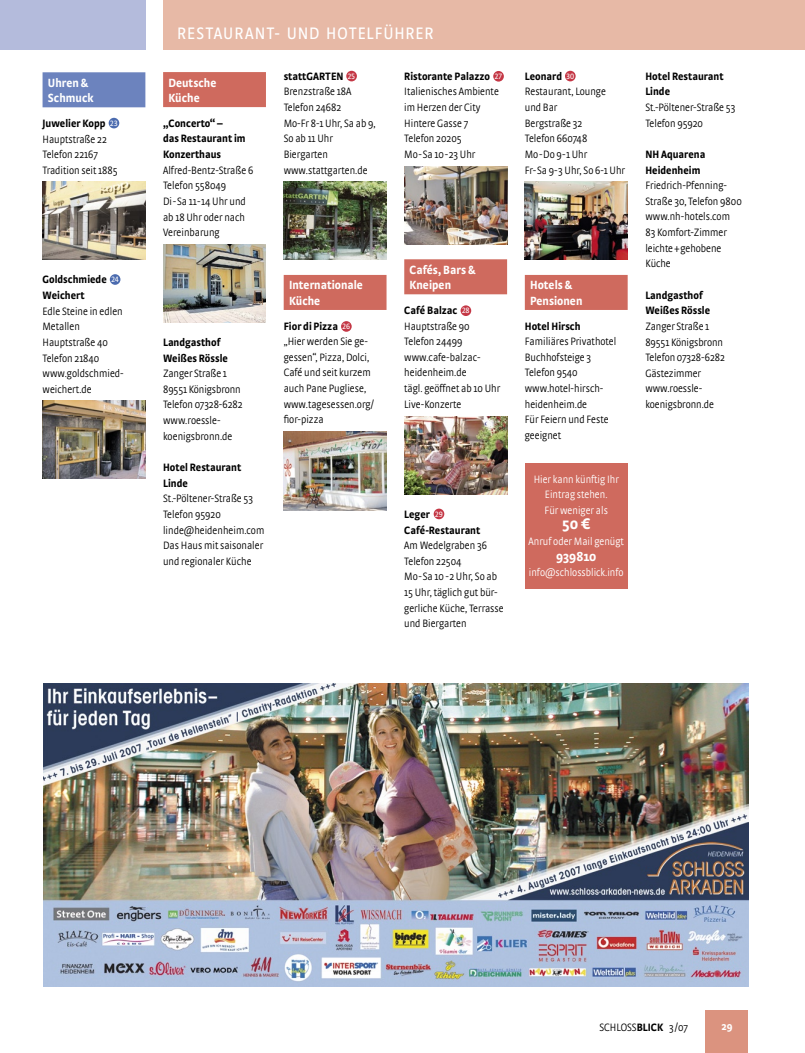
<style>
.page{position:relative;width:805px;height:1053px;background:#fff}
.page>*{position:absolute;margin:0;border:0;box-sizing:border-box;transform-origin:0 0}
.Seitentitel{font:17.5px "Strada Cond";letter-spacing:.05em;color:#fff}
.Listing_Text{font:700 16.25px "Strada Cond";color:#fff}
.Listing_Text-2{font:700 13.75px "Strada Cond";color:#fff}
.Rubrik_RF{font:700 12.5px/15.6px "Strada Cond";color:#fff}
.Rubrik_EF{font:700 12.5px/15.6px "Strada Cond";color:#fff}
.Listing_Text-3{font:300 11.25px/15.6px "Strada Cond";color:#000}
.Listing_Name{font:700 11.25px/15.6px "Strada Cond";color:#000}
.Listing_Name_nach_Block_oben{font:700 11.25px/15.6px "Strada Cond";color:#000}
.Listing_Text-4{font:300 11.25px/15.6px "Strada Cond";color:#fff;text-align:center}
.Listing_Text-5{font:700 11.25px/15.6px "Strada Cond";color:#000}
.Copytext{font:700 11.25px "Strada Cond";color:#fff}
.t1{font:8.12px "Strada Cond TF";letter-spacing:-.03em;color:#fff}
.s1{font-weight:700}
</style>
<div class="page">
<img style="left:44px;top:683px;width:704px;height:302px">
<div style="left:163px;top:0;width:641px;height:50px;background:#e7b9a6"></div>
<div style="left:0;top:0;width:145px;height:50px;background:#b4bbdc"></div>
<div style="left:43px;top:72px;width:102px;height:35px;background:#6c83be"></div>
<img style="left:43px;top:400px;width:102px;height:79px">
<div style="left:404px;top:259px;width:103px;height:35px;background:#cf6a5e"></div>
<div style="left:283px;top:275px;width:103px;height:35px;background:#cf6a5e"></div>
<div style="left:524px;top:275px;width:103px;height:35px;background:#cf6a5e"></div>
<div style="left:163px;top:72px;width:103px;height:35px;background:#cf6a5e"></div>
<img style="left:404px;top:166px;width:103px;height:78px">
<img style="left:163px;top:244px;width:103px;height:78px">
<img style="left:43px;top:182px;width:102px;height:78px">
<div style="left:110px;top:274px;width:10px;height:11px;background:#4b6baf;border-radius:50%"></div>
<div style="left:109px;top:118px;width:10px;height:10px;background:#4b6baf;border-radius:50%"></div>
<img style="left:524px;top:182px;width:103px;height:78px">
<div style="left:524px;top:463px;width:103px;height:125px;background:#cf6a5e"></div>
<div style="left:705px;top:1010px;width:43px;height:42px;background:#db937f"></div>
<img style="left:404px;top:416px;width:103px;height:78px">
<div style="left:433px;top:508px;width:11px;height:11px;background:#c43745;border-radius:50%"></div>
<div style="left:460px;top:305px;width:11px;height:11px;background:#c43745;border-radius:50%"></div>
<img style="left:283px;top:432px;width:103px;height:78px">
<div style="left:346px;top:71px;width:11px;height:10px;background:#c43745;border-radius:50%"></div>
<div style="left:565px;top:71px;width:10px;height:10px;background:#c43745;border-radius:50%"></div>
<div style="left:341px;top:321px;width:10px;height:11px;background:#c43745;border-radius:50%"></div>
<img style="left:283px;top:182px;width:103px;height:78px">
<div style="left:493px;top:71px;width:10px;height:11px;background:#c43745;border-radius:50%"></div>
<p class="Seitentitel" style="left:177px;top:23px;width:258px">RESTAURANT- UND HOTELFÜHRER</p>
<p class="Rubrik_EF" style="left:48px;top:74px;width:47px">Uhren &amp;<br>Schmuck</p>
<p class="Listing_Name_nach_Block_oben" style="left:43px;top:115px;width:64px">Juwelier Kopp</p>
<p class="Listing_Text-3" style="left:43px;top:131px;width:77px">Hauptstraße 22<br>Telefon 22167<br>Tradition seit 1885</p>
<p class="t1" style="left:110px;top:118px;width:9px">23</p>
<p class="Listing_Name_nach_Block_oben" style="left:43px;top:271px;width:66px">Goldschmiede<br>Weichert</p>
<p class="Listing_Text-3" style="left:43px;top:303px;width:83px">Edle Steine in edlen<br>Metallen<br>Hauptstraße 40<br>Telefon 21840 www.goldschmied&shy;weichert.de</p>
<p class="t1" style="left:111px;top:275px;width:9px">24</p>
<p class="Rubrik_RF" style="left:168px;top:74px;width:49px">Deutsche<br>Küche</p>
<p class="Listing_Name_nach_Block_oben" style="left:163px;top:115px;width:84px">„Concerto“ –<br>das Restaurant im<br>Konzerthaus</p>
<p class="Listing_Text-3" style="left:163px;top:162px;width:92px">Alfred-Bentz-Straße 6<br>Telefon 558049<br>Di-Sa 11-14 Uhr und ab 18 Uhr oder nach<br>Vereinbarung</p>
<p class="Listing_Name" style="left:163px;top:334px;width:66px">Landgasthof<br>Weißes Rössle</p>
<p class="Listing_Text-3" style="left:163px;top:365px;width:81px">Zanger Straße 1<br>89551 Königsbronn<br>Telefon 07328-6282</p>
<p class="Listing_Text-3" style="left:163px;top:412px;width:71px">www.roessle&shy;koenigsbronn.de</p>
<p class="Listing_Name" style="left:163px;top:459px;width:80px">Hotel Restaurant<br>Linde</p>
<p class="Listing_Text-3" style="left:163px;top:490px;width:103px">St.-Pöltener-Straße 53<br>Telefon 95920 linde@heidenheim.com<br>Das Haus mit saisonaler und regionaler Küche</p>
<p class="Listing_Name" style="left:404px;top:68px;width:87px">Ristorante Palazzo</p>
<p class="Listing_Text-3" style="left:404px;top:84px;width:96px">Italienisches Ambiente im Herzen der City</p>
<p class="Listing_Text-3" style="left:404px;top:115px;width:65px">Hintere Gasse 7</p>
<p class="Listing_Text-3" style="left:404px;top:131px;width:73px">Telefon 20205<br>Mo-Sa 10-23 Uhr</p>
<p class="t1" style="left:494px;top:72px;width:9px">27</p>
<p class="Listing_Name" style="left:645px;top:68px;width:80px">Hotel Restaurant<br>Linde</p>
<p class="Listing_Text-3" style="left:645px;top:99px;width:91px">St.-Pöltener-Straße 53<br>Telefon 95920</p>
<p class="Listing_Name" style="left:645px;top:146px;width:61px">NH Aquarena<br>Heidenheim</p>
<p class="Listing_Text-3" style="left:645px;top:177px;width:98px">Friedrich-Pfenning-<br>Straße 30, Telefon 9800 www.nh-hotels.com<br>83 Komfort-Zimmer leichte+gehobene<br>Küche</p>
<p class="Listing_Name" style="left:645px;top:287px;width:66px">Landgasthof<br>Weißes Rössle</p>
<p class="Listing_Text-3" style="left:645px;top:318px;width:81px">Zanger Straße 1<br>89551 Königsbronn<br>Telefon 07328-6282</p>
<p class="Listing_Text-3" style="left:645px;top:365px;width:70px">Gästezimmer www.roessle&shy;koenigsbronn.de</p>
<p class="Listing_Name" style="left:524px;top:68px;width:39px">Leonard</p>
<p class="Listing_Text-3" style="left:524px;top:84px;width:83px">Restaurant, Lounge und Bar</p>
<p class="Listing_Text-3" style="left:524px;top:115px;width:59px">Bergstraße 32</p>
<p class="Listing_Text-3" style="left:524px;top:131px;width:64px">Telefon 660748<br>Mo-Do 9-1 Uhr</p>
<p class="Listing_Text-3" style="left:524px;top:162px;width:102px">Fr-Sa 9-3 Uhr, So 6-1 Uhr</p>
<p class="Listing_Name" style="left:283px;top:68px;width:61px">stattGARTEN</p>
<p class="Listing_Text-3" style="left:283px;top:84px;width:69px">Brenzstraße 18A</p>
<p class="Listing_Text-3" style="left:283px;top:99px;width:59px">Telefon 24682</p>
<p class="Listing_Text-3" style="left:283px;top:115px;width:93px">Mo-Fr 8-1 Uhr, Sa ab 9,</p>
<p class="Listing_Text-3" style="left:283px;top:131px;width:51px">So ab 11 Uhr</p>
<p class="Listing_Text-3" style="left:283px;top:146px;width:46px">Biergarten</p>
<p class="Listing_Text-3" style="left:283px;top:162px;width:85px">www.stattgarten.de</p>
<p class="t1" style="left:347px;top:71px;width:9px">25</p>
<p class="t1" style="left:566px;top:71px;width:9px">30</p>
<p class="Rubrik_RF" style="left:409px;top:261px;width:67px">Cafés, Bars &amp;<br>Kneipen</p>
<p class="Listing_Name_nach_Block_oben" style="left:404px;top:302px;width:55px">Café Balzac</p>
<p class="Listing_Text-3" style="left:404px;top:318px;width:67px">Hauptstraße 90</p>
<p class="Listing_Text-3" style="left:404px;top:333px;width:60px">Telefon 24499</p>
<p class="Listing_Text-3" style="left:404px;top:349px;width:78px">www.cafe-balzac&shy;heidenheim.de</p>
<p class="Listing_Text-3" style="left:404px;top:380px;width:97px">tägl. geöffnet ab 10 Uhr</p>
<p class="Listing_Text-3" style="left:404px;top:396px;width:59px">Live-Konzerte</p>
<p class="Rubrik_RF" style="left:289px;top:277px;width:75px">Internationale<br>Küche</p>
<p class="Listing_Name_nach_Block_oben" style="left:283px;top:318px;width:56px">Fior di Pizza</p>
<p class="Listing_Text-3" style="left:283px;top:333px;width:91px">„Hier werden Sie ge&shy;gessen“, Pizza, Dolci,<br>Café und seit kurzem auch Pane Pugliese, www.tagesessen.org/ fior-pizza</p>
<p class="Rubrik_RF" style="left:530px;top:277px;width:54px">Hotels &amp;<br>Pensionen</p>
<p class="Listing_Name_nach_Block_oben" style="left:524px;top:318px;width:57px">Hotel Hirsch</p>
<p class="Listing_Text-3" style="left:524px;top:333px;width:93px">Familiäres Privathotel<br>Buchhofsteige 3<br>Telefon 9540 www.hotel-hirsch&shy;heidenheim.de<br>Für Feiern und Feste geeignet</p>
<p class="t1" style="left:461px;top:306px;width:9px">28</p>
<p class="t1" style="left:342px;top:322px;width:9px">26</p>
<p class="Listing_Text-5" style="left:404px;top:506px;width:78px">Leger<br>Café-Restaurant</p>
<p class="Listing_Text-3" style="left:404px;top:537px;width:84px">Am Wedelgraben 36</p>
<p class="Listing_Text-3" style="left:404px;top:553px;width:59px">Telefon 22504</p>
<p class="Listing_Text-3" style="left:404px;top:569px;width:101px">Mo-Sa 10 -2 Uhr, So ab<br>15 Uhr, täglich gut bür&shy;gerliche Küche, Terrasse und Biergarten</p>
<p class="t1" style="left:435px;top:509px;width:9px">29</p>
<p class="Listing_Text-4" style="left:533px;top:471px;width:87px">Hier kann künftig Ihr<br>Eintrag stehen.</p>
<p class="Listing_Text-4" style="left:544px;top:502px;width:65px">Für weniger als</p>
<p class="Listing_Text" style="left:562px;top:514px;width:30px">50 €</p>
<p class="Listing_Text-4" style="left:528px;top:533px;width:97px">Anruf oder Mail genügt</p>
<p class="Listing_Text-2" style="left:556px;top:548px;width:42px">939810</p>
<p class="Listing_Text-4" style="left:528px;top:564px;width:96px">info@schlossblick.info</p>
<p class="Listing_Text-3" style="left:599px;top:1018px;width:90px">SCHLOSS<span class="s1">BLICK</span> 3/07</p>
<p class="Copytext" style="left:721px;top:1019px;width:13px">29</p>
</div>
